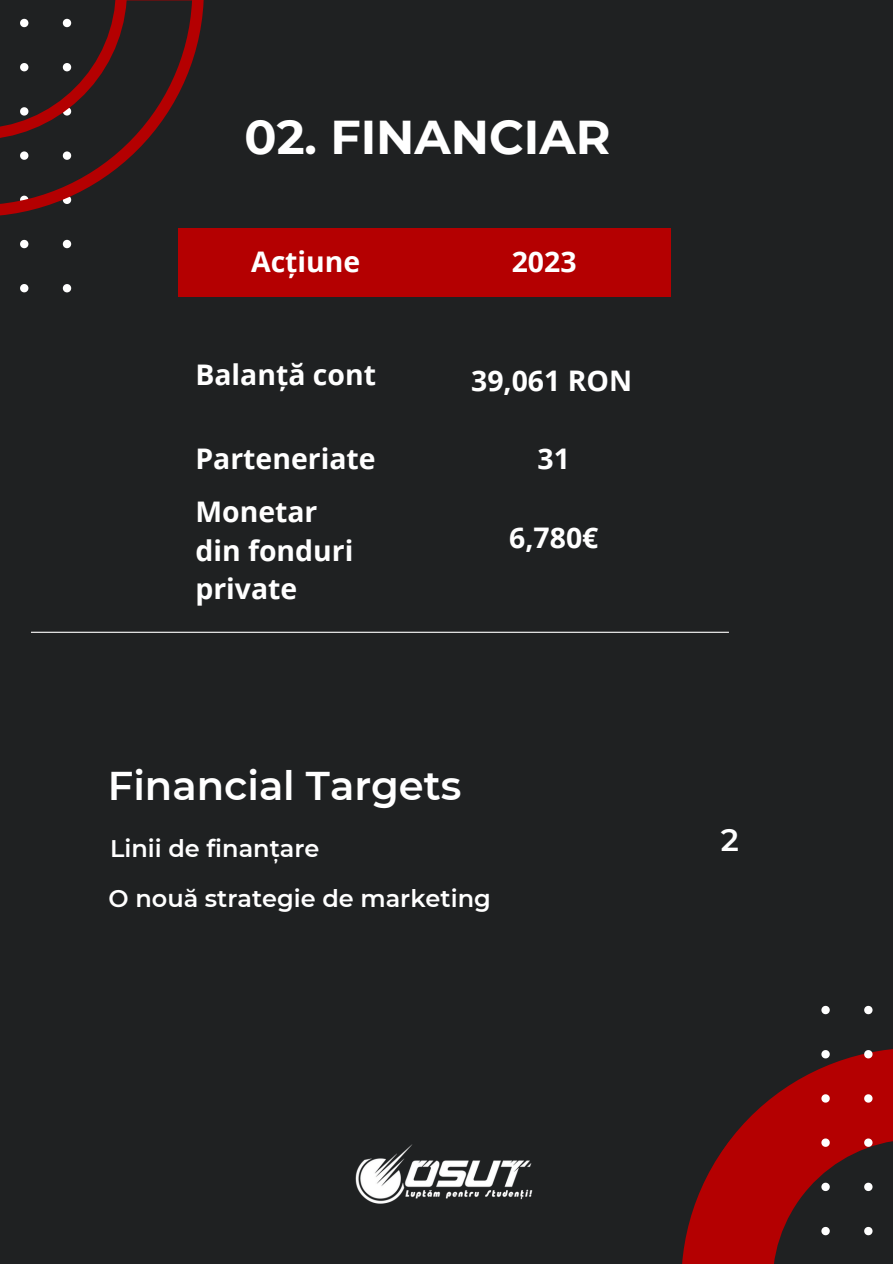
<style>
.page{position:relative;width:893px;height:1264px;background:#fff}
.page>*{position:absolute;margin:0;border:0;box-sizing:border-box;transform-origin:0 0}
.t1{font:700 47.4px "Montserrat";color:#fff}
.t2{font:600 40.05px "Montserrat";color:#fff}
.t3{font:600 31.05px "Montserrat";color:#fff}
.t4{font:700 28.35px/38.5px "Open Sans";color:#fff}
.t5{font:600 24px "Montserrat";color:#fff}
</style>
<div class="page">
<div style="left:0;top:0;width:892px;height:1263px;background:#1f2122"></div>
<div style="left:424px;top:228px;width:246px;height:69px;background:#b40001"></div>
<div style="left:178px;top:228px;width:246px;height:69px;background:#b40001"></div>
<hr style="left:31px;top:631px;width:697px;height:2px;background:#fff">
<svg style="left:682px;top:1068px;width:139px;height:195px;fill:#b40001"></svg>
<svg style="left:821px;top:1005px;width:71px;height:231px"></svg>
<img style="left:355px;top:1144px;width:178px;height:60px">
<svg style="left:0;top:0;width:204px;height:292px"></svg>
<p class="t1" style="left:244px;top:108px;width:367px">02. FINANCIAR</p>
<p class="t4" style="left:251px;top:242px;width:111px">Acțiune</p>
<p class="t4" style="left:511px;top:242px;width:66px">2023</p>
<p class="t4" style="left:195px;top:355px;width:182px">Balanță cont</p>
<p class="t4" style="left:471px;top:361px;width:162px">39,061 RON</p>
<p class="t4" style="left:195px;top:439px;width:182px">Parteneriate</p>
<p class="t4" style="left:537px;top:439px;width:34px">31</p>
<p class="t4" style="left:195px;top:492px;width:124px">Monetar</p>
<p class="t4" style="left:195px;top:530px;width:159px">din fonduri private</p>
<p class="t4" style="left:509px;top:517px;width:91px">6,780€</p>
<p class="t2" style="left:108px;top:761px;width:355px">Financial Targets</p>
<p class="t5" style="left:110px;top:833px;width:211px">Linii de finanțare</p>
<p class="t5" style="left:109px;top:884px;width:383px">O nouă strategie de marketing</p>
<p class="t3" style="left:721px;top:820px;width:20px">2</p>
</div>
